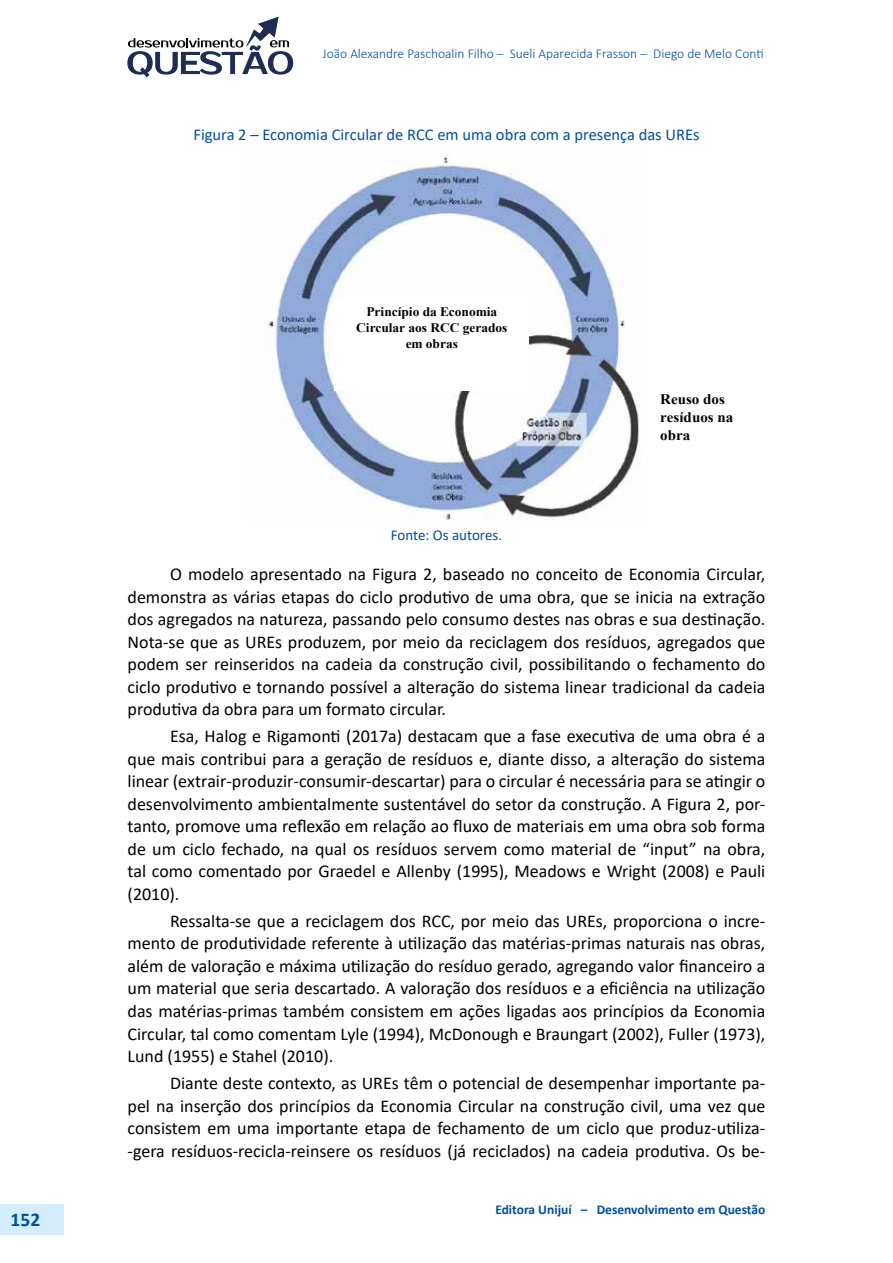
<style>
.page{position:relative;width:893px;height:1263px;background:#fff}
.page>*{position:absolute;margin:0;border:0;box-sizing:border-box;transform-origin:0 0}
.t1{font:700 19.5px "Calibri";color:#004f9f}
.t2{font:18px/22.5px "Calibri";color:#000;text-align:justify}
.t3{font:16.5px "Calibri";color:#004f9f}
.t4{font:15px "Calibri";color:#004f9f}
.t5{font:700 14.55px/18.1px "Times New Roman";color:#020203}
.t6{font:300 13.5px "Calibri";color:#004f9f}
.t7{font:700 13.5px "Calibri";color:#004f9f}
.t8{font:700 13.05px/16.4px "Times New Roman";color:#020203;text-align:center}
</style>
<div class="page">
<div style="left:0;top:1204px;width:64px;height:30px;background:#d4edfc"></div>
<svg style="left:127px;top:17px;width:166px;height:60px"></svg>
<img style="left:268px;top:156px;width:371px;height:364px">
<div style="left:335px;top:298px;width:194px;height:93px;background:#fff"></div>
<p class="t1" style="left:11px;top:1206px;width:31px">152</p>
<p class="t6" style="left:323px;top:45px;width:443px">João Alexandre Paschoalin Filho – Sueli Aparecida Frasson – Diego de Melo Conti</p>
<p class="t3" style="left:193px;top:123px;width:508px">Figura 2 – Economia Circular de RCC em uma obra com a presença das UREs</p>
<p class="t8" style="left:356px;top:303px;width:153px">Princípio da Economia<br>Circular aos RCC gerados em obras</p>
<p class="t5" style="left:660px;top:389px;width:75px">Reuso dos resíduos na obra</p>
<p class="t4" style="left:391px;top:525px;width:113px">Fonte: Os autores.</p>
<p class="t2" style="left:128px;top:562px;width:639px;text-indent:43px">O modelo apresentado na Figura 2, baseado no conceito de Economia Circular, demonstra as várias etapas do ciclo produtivo de uma obra, que se inicia na extração dos agregados na natureza, passando pelo consumo destes nas obras e sua destinação.<br>Nota-se que as UREs produzem, por meio da reciclagem dos resíduos, agregados que podem ser reinseridos na cadeia da construção civil, possibilitando o fechamento do ciclo produtivo e tornando possível a alteração do sistema linear tradicional da cadeia produtiva da obra para um formato circular.</p>
<p class="t2" style="left:128px;top:724px;width:639px;text-indent:43px">Esa, Halog e Rigamonti (2017a) destacam que a fase executiva de uma obra é a que mais contribui para a geração de resíduos e, diante disso, a alteração do sistema linear (extrair-produzir-consumir-descartar) para o circular é necessária para se atingir o desenvolvimento ambientalmente sustentável do setor da construção. A Figura 2, por&shy;tanto, promove uma reflexão em relação ao fluxo de materiais em uma obra sob forma de um ciclo fechado, na qual os resíduos servem como material de “input” na obra, tal como comentado por Graedel e Allenby (1995), Meadows e Wright (2008) e Pauli (2010).</p>
<p class="t2" style="left:128px;top:909px;width:639px;text-indent:43px">Ressalta-se que a reciclagem dos RCC, por meio das UREs, proporciona o incre&shy;mento de produtividade referente à utilização das matérias-primas naturais nas obras, além de valoração e máxima utilização do resíduo gerado, agregando valor financeiro a um material que seria descartado. A valoração dos resíduos e a eficiência na utilização das matérias-primas também consistem em ações ligadas aos princípios da Economia Circular, tal como comentam Lyle (1994), McDonough e Braungart (2002), Fuller (1973), Lund (1955) e Stahel (2010).</p>
<p class="t2" style="left:128px;top:1071px;width:639px;text-indent:43px">Diante deste contexto, as UREs têm o potencial de desempenhar importante pa&shy;pel na inserção dos princípios da Economia Circular na construção civil, uma vez que consistem em uma importante etapa de fechamento de um ciclo que produz-utiliza--gera resíduos-recicla-reinsere os resíduos (já reciclados) na cadeia produtiva. Os be-</p>
<p class="t7" style="left:495px;top:1200px;width:272px">Editora Unijuí – Desenvolvimento em Questão</p>
</div>
